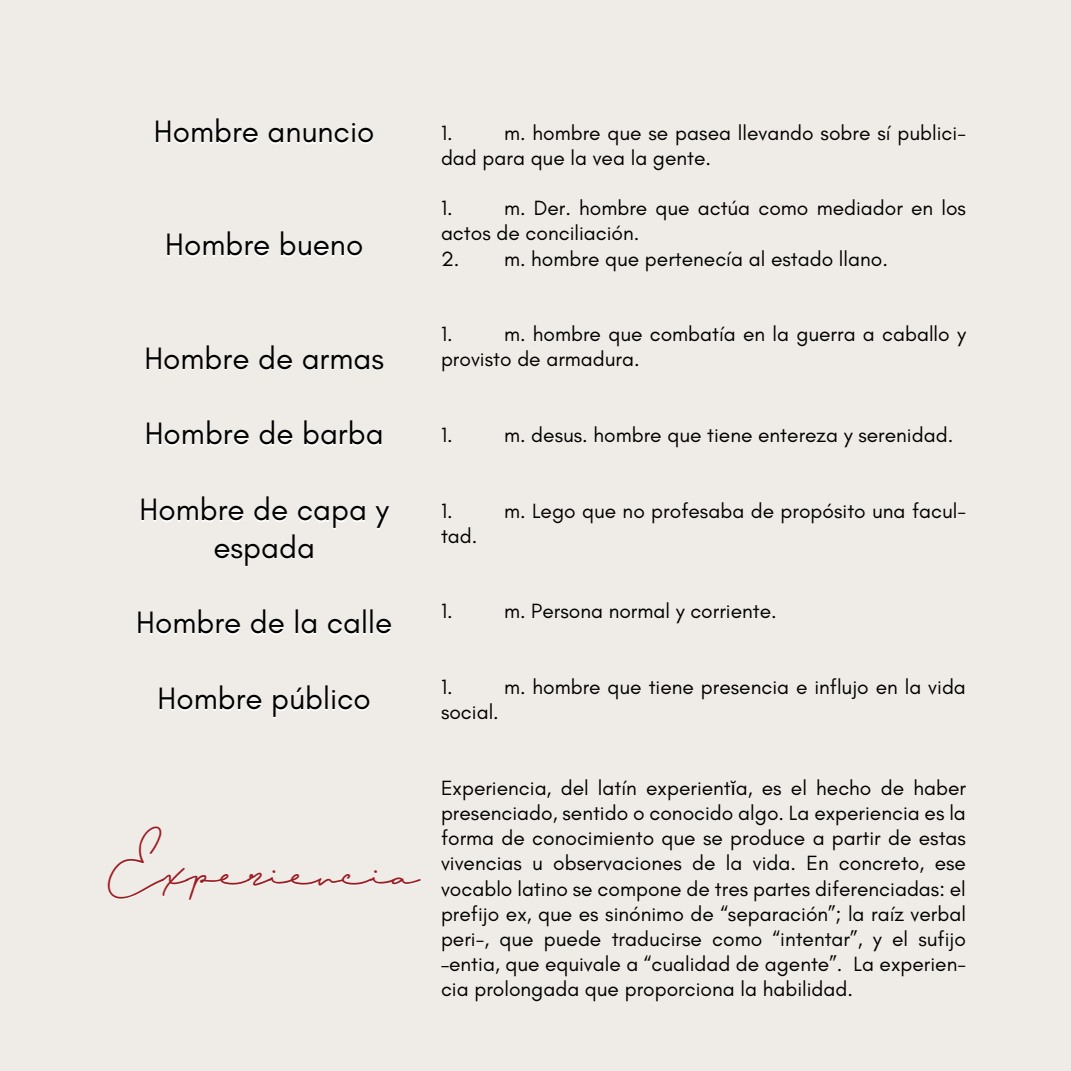
<style>
.page{position:relative;width:1071px;height:1071px;background:#efebe6}
.page>*{position:absolute;margin:0;border:0;box-sizing:border-box;transform-origin:0 0}
.t1{font:43.75px "The Yoshi";color:#9b1c21}
.t2{font:31.5px/37.8px "Glacial Indifference";color:#000;text-align:center}
.t3{font:21px/25.2px "Glacial Indifference";color:#000}
.s1{font-family:"Myriad Pro"}
</style>
<div class="page">
<h2 class="t2" style="left:154px;top:113px;width:222px">Hombre anuncio</h2>
<h2 class="t2" style="left:165px;top:226px;width:200px">Hombre bueno</h2>
<h2 class="t2" style="left:144px;top:340px;width:241px">Hombre de armas</h2>
<h2 class="t2" style="left:145px;top:415px;width:240px">Hombre de barba</h2>
<h2 class="t2" style="left:140px;top:491px;width:251px">Hombre de capa y espada</h2>
<h2 class="t2" style="left:136px;top:604px;width:258px">Hombre de la calle</h2>
<h2 class="t2" style="left:158px;top:680px;width:215px">Hombre público</h2>
<p class="t3" style="left:441px;top:120px;width:526px;text-indent:63px">m. hombre que se pasea llevando sobre sí publici&shy;dad para que la vea la gente.</p>
<p class="t3" style="left:441px;top:196px;width:13px">1.</p>
<p class="t3" style="left:441px;top:120px;width:13px">1.</p>
<p class="t3" style="left:441px;top:196px;width:527px;text-indent:63px">m. Der. hombre que actúa como mediador en los actos de conciliación.</p>
<p class="t3" style="left:441px;top:246px;width:449px">2. m. hombre que pertenecía al estado llano.</p>
<p class="t3" style="left:441px;top:322px;width:527px;text-indent:63px">m. hombre que combatía en la guerra a caballo y provisto de armadura.</p>
<p class="t3" style="left:441px;top:322px;width:13px">1.</p>
<p class="t3" style="left:441px;top:423px;width:13px">1.</p>
<p class="t3" style="left:504px;top:423px;width:451px">m. desus. hombre que tiene entereza y serenidad.</p>
<p class="t3" style="left:441px;top:498px;width:13px">1.</p>
<p class="t3" style="left:504px;top:498px;width:464px">m. Lego que no profesaba de propósito una facul-</p>
<p class="t3" style="left:441px;top:524px;width:38px">tad.</p>
<p class="t3" style="left:441px;top:599px;width:13px">1.</p>
<p class="t3" style="left:504px;top:599px;width:274px">m. Persona normal y corriente.</p>
<p class="t3" style="left:441px;top:675px;width:13px">1.</p>
<p class="t3" style="left:504px;top:675px;width:463px">m. hombre que tiene presencia e influjo en la vida</p>
<p class="t3" style="left:441px;top:700px;width:59px">social.</p>
<h1 class="t1" style="left:109px;top:872px;width:313px">Experiencia</h1>
<p class="t3" style="left:441px;top:776px;width:527px;text-align:justify">Experiencia, del latín experient<span class="s1">ĭ</span>a, es el hecho de haber presenciado, sentido o conocido algo. La experiencia es la forma de conocimiento que se produce a partir de estas vivencias u observaciones de la vida. En concreto, ese vocablo latino se compone de tres partes diferenciadas: el prefijo ex, que es sinónimo de “separación”; la raíz verbal peri-, que puede traducirse como “intentar”, y el sufijo –entia, que equivale a “cualidad de agente”. La experien&shy;cia prolongada que proporciona la habilidad.</p>
</div>
